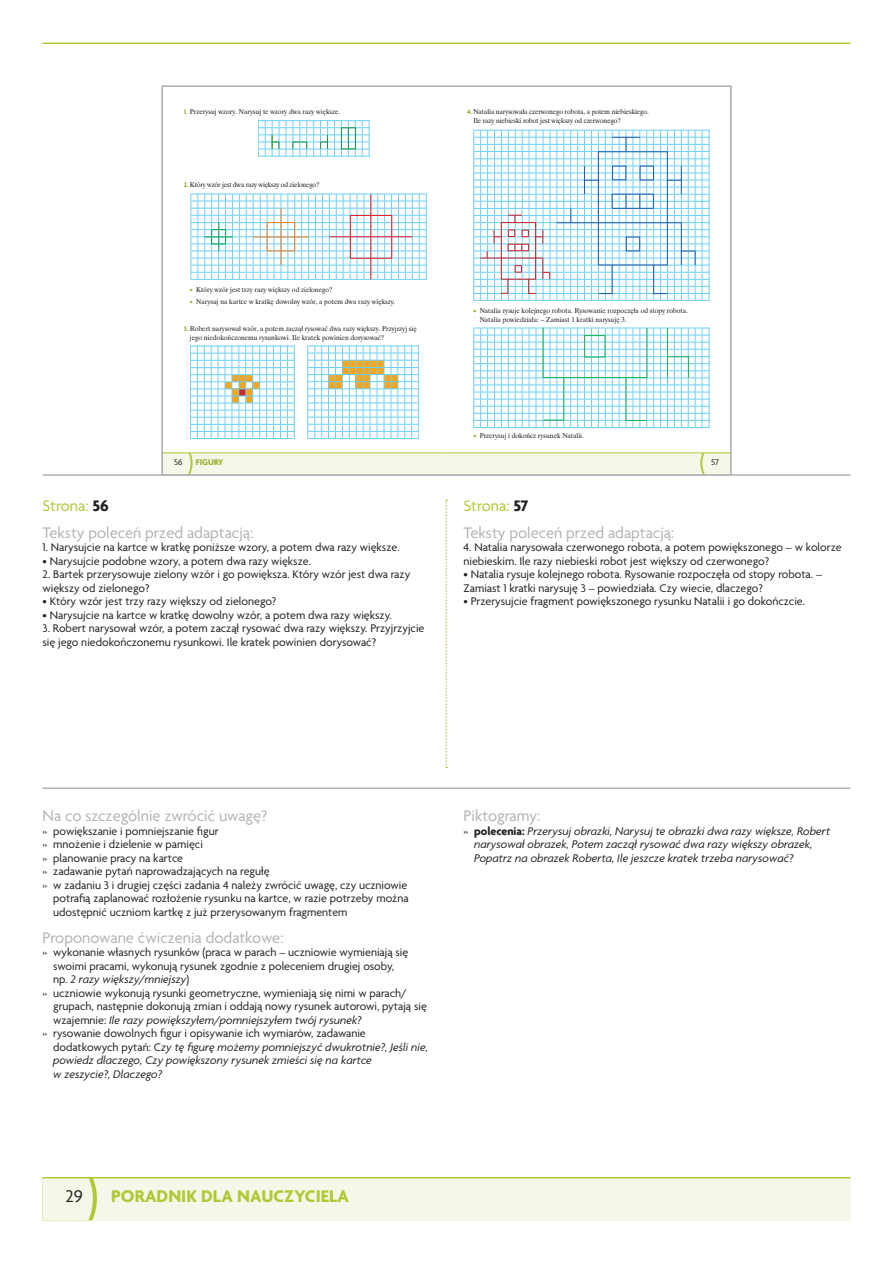
<style>
.page{position:relative;width:893px;height:1263px;background:#fff}
.page>*{position:absolute;margin:0;border:0;box-sizing:border-box;transform-origin:0 0}
.t1{font:700 18.3px "Agenda Pl";color:#b0c836}
.t2{font:18.3px "Agenda Pl";color:#231f20}
.t3{font:16.5px/27px "Agenda Pl";color:#b2b3b7}
.t4{font:12px/13.5px "Agenda Pl";color:#231f20}
.t5{font:italic 12px/13.5px "Agenda Pl";color:#231f20}
.t6{font:700 9px "Agenda Pl";color:#98af2d}
.t7{font:9px "Agenda Pl";color:#231f20}
.t8{font:7.05px/9px "Dutch 801 TL";color:#231f20}
.t9{font:7.05px "Dutch 801 TL";letter-spacing:-.025em;color:#231f20}
.s1{font-family:"Agenda Pl";font-weight:700;color:#98af2d}
.s2{color:#b0c836}
.s3{font-weight:700;color:#231f20}
.s4{font-style:normal}
.s5{font-weight:700;font-style:normal}
</style>
<div class="page">
<div style="left:43px;top:1178px;width:808px;height:42px;background:#f5f8e8"></div>
<svg style="left:43px;top:1178px;width:54px;height:42px"></svg>
<hr style="left:43px;top:1177px;width:808px;height:1px;background:#b0c836">
<hr style="left:43px;top:43px;width:807px;height:1px;background:#b0c836">
<hr style="left:43px;top:474px;width:807px;height:2px;background:#b2b3b7">
<svg style="left:445px;top:500px;width:2px;height:268px"></svg>
<hr style="left:43px;top:787px;width:807px;height:2px;background:#b2b3b7">
<svg style="left:160px;top:85px;width:572px;height:391px"></svg>
<p class="t8" style="left:184px;top:107px;width:158px"><span class="s1">1.</span> Przerysuj wzory. Narysuj te wzory dwa razy większe.</p>
<p class="t9" style="left:184px;top:180px;width:137px"><span class="s1">2.</span> Który wzór jest dwa razy większy od zielonego?</p>
<p class="t8" style="left:190px;top:285px;width:144px"><span class="s1">•</span> Który wzór jest trzy razy większy od zielonego?</p>
<p class="t8" style="left:190px;top:296px;width:207px"><span class="s1">•</span> Narysuj na kartce w kratkę dowolny wzór, a potem dwa razy większy.</p>
<p class="t8" style="left:190px;top:323px;width:228px;text-indent:-6px"><span class="s1">3.</span> Robert narysował wzór, a potem zaczął rysować dwa razy większy. Przyjrzyj się jego niedokończonemu rysunkowi. Ile kratek powinien dorysować?</p>
<p class="t8" style="left:473px;top:107px;width:177px;text-indent:-6px"><span class="s1">4.</span> Natalia narysowała czerwonego robota, a potem niebieskiego.<br>Ile razy niebieski robot jest większy od czerwonego?</p>
<p class="t8" style="left:480px;top:305px;width:210px;text-indent:-6px"><span class="s1">•</span> Natalia rysuje kolejnego robota. Rysowanie rozpoczęła od stopy robota.<br>Natalia powiedziała: – Zamiast 1 kratki narysuję 3.</p>
<p class="t8" style="left:473px;top:431px;width:112px"><span class="s1">•</span> Przerysuj i dokończ rysunek Natalii.</p>
<p class="t7" style="left:174px;top:456px;width:10px">56</p>
<p class="t6" style="left:196px;top:456px;width:29px">FIGURY</p>
<p class="t7" style="left:711px;top:456px;width:9px">57</p>
<h2 class="t3" style="left:43px;top:492px;width:212px"><span class="s2">Strona:</span> <span class="s3">56<br></span>Teksty poleceń przed adaptacją:</h2>
<p class="t4" style="left:43px;top:540px;width:359px">1. Narysujcie na kartce w kratkę poniższe wzory, a potem dwa razy większe.</p>
<p class="t4" style="left:43px;top:554px;width:270px">• Narysujcie podobne wzory, a potem dwa razy większe.</p>
<p class="t4" style="left:43px;top:567px;width:369px">2. Bartek przerysowuje zielony wzór i go powiększa. Który wzór jest dwa razy większy od zielonego?</p>
<p class="t4" style="left:43px;top:594px;width:235px">• Który wzór jest trzy razy większy od zielonego?</p>
<p class="t4" style="left:43px;top:608px;width:351px">• Narysujcie na kartce w kratkę dowolny wzór, a potem dwa razy większy.</p>
<p class="t4" style="left:43px;top:621px;width:383px">3. Robert narysował wzór, a potem zaczął rysować dwa razy większy. Przyjrzyjcie się jego niedokończonemu rysunkowi. Ile kratek powinien dorysować?</p>
<h2 class="t3" style="left:463px;top:492px;width:212px"><span class="s2">Strona:</span> <span class="s3">57<br></span>Teksty poleceń przed adaptacją:</h2>
<p class="t4" style="left:463px;top:540px;width:380px">4. Natalia narysowała czerwonego robota, a potem powiększonego – w kolorze niebieskim. Ile razy niebieski robot jest większy od czerwonego?</p>
<p class="t4" style="left:463px;top:567px;width:360px">• Natalia rysuje kolejnego robota. Rysowanie rozpoczęła od stopy robota. –<br>Zamiast 1 kratki narysuję 3 – powiedziała. Czy wiecie, dlaczego?</p>
<p class="t4" style="left:463px;top:594px;width:343px">• Przerysujcie fragment powiększonego rysunku Natalii i go dokończcie.</p>
<h2 class="t3" style="left:43px;top:802px;width:226px">Na co szczególnie zwrócić uwagę?</h2>
<p class="t4" style="left:43px;top:824px;width:178px">» powiększanie i pomniejszanie figur</p>
<p class="t4" style="left:43px;top:837px;width:162px">» mnożenie i dzielenie w pamięci</p>
<p class="t4" style="left:43px;top:851px;width:142px">» planowanie pracy na kartce</p>
<p class="t4" style="left:43px;top:864px;width:229px">» zadawanie pytań naprowadzających na regułę</p>
<p class="t4" style="left:43px;top:878px;width:366px">» w zadaniu 3 i drugiej części zadania 4 należy zwrócić uwagę, czy uczniowie</p>
<p class="t4" style="left:53px;top:891px;width:357px">potrafią zaplanować rozłożenie rysunku na kartce, w razie potrzeby można</p>
<p class="t4" style="left:53px;top:905px;width:296px">udostępnić uczniom kartkę z już przerysowanym fragmentem</p>
<h2 class="t3" style="left:43px;top:924px;width:242px">Proponowane ćwiczenia dodatkowe:</h2>
<p class="t4" style="left:43px;top:945px;width:367px">» wykonanie własnych rysunków (praca w parach – uczniowie wymieniają się</p>
<p class="t4" style="left:53px;top:959px;width:343px">swoimi pracami, wykonują rysunek zgodnie z poleceniem drugiej osoby,</p>
<p class="t5" style="left:53px;top:972px;width:138px"><span class="s4">np.</span> 2 razy większy/mniejszy<span class="s4">)</span></p>
<p class="t4" style="left:43px;top:986px;width:366px">» uczniowie wykonują rysunki geometryczne, wymieniają się nimi w parach/</p>
<p class="t4" style="left:53px;top:999px;width:375px">grupach, następnie dokonują zmian i oddają nowy rysunek autorowi, pytają się</p>
<p class="t5" style="left:53px;top:1013px;width:310px"><span class="s4">wzajemnie:</span> Ile razy powiększyłem/pomniejszyłem twój rysunek?</p>
<p class="t4" style="left:43px;top:1026px;width:325px">» rysowanie dowolnych figur i opisywanie ich wymiarów, zadawanie</p>
<p class="t5" style="left:53px;top:1040px;width:376px"><span class="s4">dodatkowych pytań: C</span>zy tę figurę możemy pomniejszyć dwukrotnie?, Jeśli nie,</p>
<p class="t5" style="left:53px;top:1053px;width:320px">powiedz dlaczego, Czy powiększony rysunek zmieści się na kartce</p>
<p class="t5" style="left:53px;top:1067px;width:111px">w zeszycie?, Dlaczego?</p>
<h2 class="t3" style="left:463px;top:802px;width:78px">Piktogramy:</h2>
<p class="t5" style="left:474px;top:824px;width:358px;text-indent:-11px"><span class="s4">»</span> <span class="s5">polecenia:</span> Przerysuj obrazki, Narysuj te obrazki dwa razy większe, Robert narysował obrazek, Potem zaczął rysować dwa razy większy obrazek,<br>Popatrz na obrazek Roberta, Ile jeszcze kratek trzeba narysować?</p>
<h1 class="t2" style="left:66px;top:1185px;width:19px">29</h1>
<h1 class="t1" style="left:111px;top:1185px;width:239px">PORADNIK DLA NAUCZYCIELA</h1>
</div>
